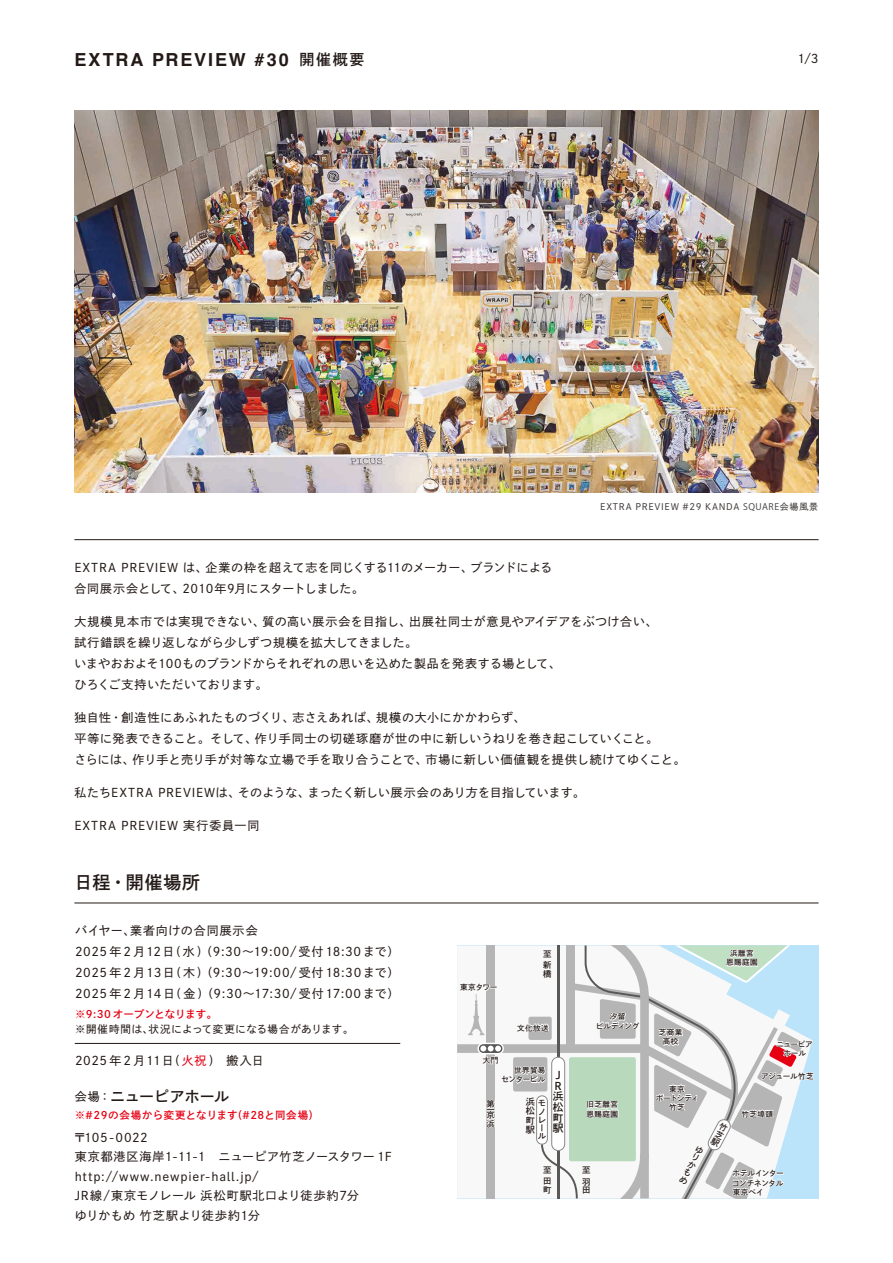
<style>
.page{position:relative;width:893px;height:1263px;background:#fff}
.page>*{position:absolute;margin:0;border:0;box-sizing:border-box;transform-origin:0 0}
.t1{font:700 18px "Helvetica";letter-spacing:.105em;color:#231916}
.t2{font:18px "DNP Shuei Go Kin Std B";letter-spacing:.045em;color:#231916}
.t3{font:15px "DNP Shuei Go Kin Std B";letter-spacing:-.005em;color:#231916}
.t4{font:12px/21px "DNP Shuei Go Kin Std M";letter-spacing:.04em;color:#231916}
.t5{font:12px/21px "DNP Shuei Go Kin Std M";letter-spacing:.06em;color:#231916}
.t6{font:12px/21px "DNP Shuei Go Kin Std M";letter-spacing:.015em;color:#231916}
.t7{font:12px "DNP Shuei Go Kin Std M";letter-spacing:.07em;color:#231916}
.t8{font:10.65px/10.6px "DNP Shuei Go Kin Std B";color:#231916}
.t9{font:10.5px "DNP Shuei Go Kin Std M";letter-spacing:.055em;color:#231916}
.t10{font:10.5px "DNP Shuei Go Kin Std B";letter-spacing:.025em;color:#e60013}
.t11{font:10.5px "DNP Shuei Go Kin Std B";letter-spacing:-.01em;color:#e60013}
.t12{font:9.15px/9.1px "DNP Shuei Go Kin Std B";color:#231916}
.t13{font:9px "DNP Shuei Go Kin Std M";letter-spacing:.075em;color:#3f3b3a}
.t14{font:8.4px/8.4px "DNP Shuei Go Kin Std B";color:#231916}
.t15{font:7.65px/9.1px "DNP Shuei Go Kin Std B";letter-spacing:-.005em;color:#231916;text-align:center}
.t16{font:7.65px/9.1px "DNP Shuei Go Kin Std B";letter-spacing:-.04em;color:#231916;text-align:center}
.t17{font:7.65px/9.1px "DNP Shuei Go Kin Std B";letter-spacing:.05em;color:#231916}
.t18{font:7.65px/9.1px "DNP Shuei Go Kin Std B";letter-spacing:-.03em;color:#231916;text-align:center}
.s1{font-family:"DNP Shuei Go Kin Std B";font-weight:400;font-size:15px}
.s2{font-family:"Koz Go Pr 6 N"}
.s3{color:#e60013}
.s4{font-family:"DNP Shuei Go Kin Std M";font-size:12px}
.s5{font-size:8.4px}
</style>
<div class="page">
<img style="left:74px;top:110px;width:745px;height:383px">
<hr style="left:74px;top:539px;width:745px;height:1px;background:#231916">
<hr style="left:74px;top:903px;width:745px;height:1px;background:#231916">
<hr style="left:75px;top:1043px;width:325px;height:1px;background:#231916">
<svg style="left:457px;top:945px;width:358px;height:253px"></svg>
<h1 class="t1" style="left:74px;top:48px;width:292px">EXTRA PREVIEW #30 <span class="s1">開催概要</span></h1>
<p class="t4" style="left:797px;top:48px;width:23px">1/3</p>
<p class="t13" style="left:600px;top:500px;width:219px">EXTRA PREVIEW #29 KANDA <span class="s2">SQUARE</span>会場風景</p>
<p class="t6" style="left:74px;top:556px;width:479px">EXTRA PREVIEW は、企業の枠を超えて志を同じくする11のメーカー、ブランドによる合同展示会として、2010年9月にスタートしました。</p>
<p class="t4" style="left:74px;top:610px;width:585px">大規模見本市では実現できない、質の高い展示会を目指し、出展社同士が意見やアイデアをぶつけ合い、試行錯誤を繰り返しながら少しずつ規模を拡大してきました。<br>いまやおおよそ100ものブランドからそれぞれの思いを込めた製品を発表する場として、<br>ひろくご支持いただいております。</p>
<p class="t4" style="left:74px;top:706px;width:613px">独自性・創造性にあふれたものづくり、志さえあれば、規模の大小にかかわらず、<br>平等に発表できること。そして、作り手同士の切磋琢磨が世の中に新しいうねりを巻き起こしていくこと。<br>さらには、作り手と売り手が対等な立場で手を取り合うことで、市場に新しい価値観を提供し続けてゆくこと。</p>
<p class="t6" style="left:74px;top:781px;width:512px">私たちEXTRA PREVIEWは、そのような、まったく新しい展示会のあり方を目指しています。</p>
<p class="t7" style="left:74px;top:817px;width:186px">EXTRA PREVIEW 実行委員一同</p>
<h1 class="t2" style="left:74px;top:869px;width:127px">日程・開催場所</h1>
<p class="t5" style="left:75px;top:920px;width:326px">バイヤー、業者向けの合同展示会<br>2025 年 2 月12日(水) （9:30～19:00/受付18:30まで）2025 年 2 月13日( 木 )（9:30～19:00/受付18:30まで）2025 年 2 月14日( 金 )（9:30～17:30/受付17:00まで）</p>
<p class="t11" style="left:75px;top:1006px;width:144px">※9:30 オープンとなります。</p>
<p class="t9" style="left:75px;top:1021px;width:280px">※開催時間は、状況によって変更になる場合があります。</p>
<p class="t4" style="left:75px;top:1050px;width:190px">2025 年2 月11日( <span class="s3">火祝</span> )　搬入日</p>
<p class="t3" style="left:75px;top:1086px;width:156px"><span class="s4">会場：</span>ニューピアホール</p>
<p class="t10" style="left:75px;top:1107px;width:239px">※#29の会場から変更となります(#28と同会場)</p>
<p class="t4" style="left:74px;top:1127px;width:320px;line-height:19.5px">〒105-0022<br>東京都港区海岸1-11-1　ニューピア竹芝ノースタワー 1F http://www.newpier-hall.jp/<br>JR線/東京モノレール 浜松町駅北口より徒歩約7分<br>ゆりかもめ 竹芝駅より徒歩約1分</p>
<p class="t15" style="left:460px;top:983px;width:39px">東京タワー</p>
<p class="t14" style="left:543px;top:948px;width:10px;line-height:11.1px">至新</p>
<p class="t14" style="left:543px;top:969px;width:10px">橋</p>
<p class="t15" style="left:517px;top:1023px;width:33px">文化放送</p>
<p class="t15" style="left:501px;top:1066px;width:46px;text-align:right">世界貿易<br>センタービル</p>
<p class="t15" style="left:483px;top:1055px;width:17px">大門</p>
<p class="t8" style="left:553px;top:1070px;width:12px">J<br>R浜松町駅</p>
<p class="t12" style="left:526px;top:1097px;width:11px">浜</p>
<p class="t12" style="left:526px;top:1124px;width:10px">駅</p>
<p class="t14" style="left:538px;top:1099px;width:9px">モ</p>
<p class="t12" style="left:526px;top:1106px;width:21px">松<span class="s5">ノ</span>町<span class="s5">レ</span></p>
<p class="t14" style="left:538px;top:1124px;width:10px;line-height:7.8px">ール</p>
<p class="t14" style="left:486px;top:1100px;width:9px">第</p>
<p class="t14" style="left:486px;top:1106px;width:9px">一</p>
<p class="t14" style="left:486px;top:1111px;width:10px">京浜</p>
<p class="t14" style="left:543px;top:1165px;width:10px;line-height:10.9px">至田</p>
<p class="t14" style="left:543px;top:1185px;width:10px">町</p>
<p class="t18" style="left:596px;top:1012px;width:45px">汐留<br>ビルディング</p>
<p class="t17" style="left:587px;top:1100px;width:33px">旧芝離宮恩賜庭園</p>
<p class="t14" style="left:582px;top:1164px;width:10px;line-height:11.1px">至羽</p>
<p class="t14" style="left:582px;top:1185px;width:9px">田</p>
<p class="t15" style="left:659px;top:1028px;width:25px">芝商業高校</p>
<p class="t16" style="left:656px;top:1084px;width:44px">東京<br>ポートシティ竹芝</p>
<p class="t14" style="left:698px;top:1144px;width:6px;text-align:justify;rotate:28deg">ゆりかもめ</p>
<p class="t15" style="left:726px;top:949px;width:33px">浜離宮恩賜庭園</p>
<p class="t16" style="left:776px;top:1039px;width:38px">ニューピアホール</p>
<p class="t15" style="left:761px;top:1071px;width:54px">アジュール竹芝</p>
<p class="t15" style="left:741px;top:1109px;width:33px">竹芝埠頭</p>
<p class="t15" style="left:732px;top:1169px;width:53px;text-align:justify">ホテルインターコンチネンタル東京ベイ</p>
</div>
